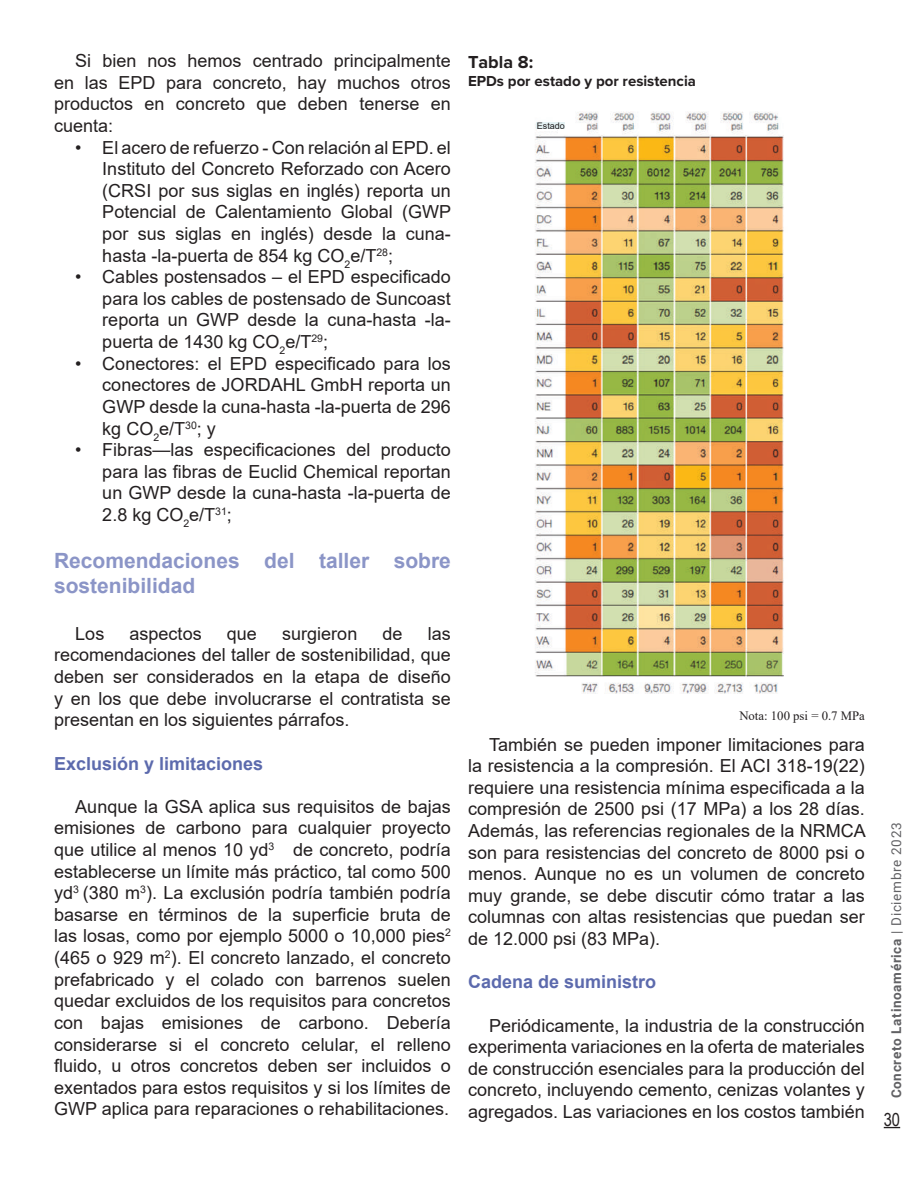
<style>
.page{position:relative;width:919px;height:1187px;background:#fff}
.page>*{position:absolute;margin:0;border:0;box-sizing:border-box;transform-origin:0 0}
.t1{font:700 21px/25.2px "Arial";color:#8b95c7}
.t2{font:18px/21.6px "Arial";color:#231f20;text-align:justify}
.t3{font:700 18px "Arial";color:#5c6aad}
.t4{font:700 18px "Proxima Nova";color:#231f20}
.t5{font:18px "Arial Narrow";color:#231f20}
.t6{font:700 15px "Proxima Nova";color:#231f20}
.t7{font:700 13.5px "Roboto";letter-spacing:.05em;color:#616164}
.t8{font:12.75px "Times New Roman";color:#231f20}
.t9{font:9px "Arial";color:#231f20}
.s1{font-weight:400}
</style>
<div class="page">
<svg style="left:883px;top:1126px;width:17px;height:2px"></svg>
<img style="left:535px;top:111px;width:249px;height:582px">
<div style="left:537px;top:123px;width:19px;height:7px;background:#fff"></div>
<div style="left:537px;top:123px;width:28px;height:6px;background:#e6f3f5"></div>
<p class="t2" style="left:54px;top:50px;width:398px;text-indent:21px">Si bien nos hemos centrado principalmente en las EPD para concreto, hay muchos otros productos en concreto que deben tenerse en cuenta:</p>
<p class="t2" style="left:102px;top:136px;width:350px;text-indent:-27px">• El acero de refuerzo - Con relación al EPD. el Instituto del Concreto Reforzado con Acero (CRSI por sus siglas en inglés) reporta un Potencial de Calentamiento Global (GWP por sus siglas en inglés) desde la cuna&shy;hasta -la-puerta de 854 kg CO<sub>2</sub>e/T<sup>28</sup>;</p>
<p class="t2" style="left:102px;top:266px;width:350px;text-indent:-27px">• Cables postensados – el EPD especificado para los cables de postensado de Suncoast reporta un GWP desde la cuna-hasta -la&shy;puerta de 1430 kg CO<sub>2</sub>e/T<sup>29</sup>;</p>
<p class="t2" style="left:102px;top:352px;width:350px;text-indent:-27px">• Conectores: el EPD especificado para los conectores de JORDAHL GmbH reporta un GWP desde la cuna-hasta -la-puerta de 296 kg CO<sub>2</sub>e/T<sup>30</sup>; y</p>
<p class="t2" style="left:102px;top:439px;width:350px;text-indent:-27px">• Fibras—las especificaciones del producto para las fibras de Euclid Chemical reportan un GWP desde la cuna-hasta -la-puerta de 2.8 kg CO<sub>2</sub>e/T<sup>31</sup>;</p>
<p class="t1" style="left:54px;top:548px;width:398px">Recomendaciones del taller sobre sostenibilidad</p>
<p class="t2" style="left:75px;top:622px;width:31px">Los</p>
<p class="t2" style="left:130px;top:622px;width:74px">aspectos</p>
<p class="t2" style="left:227px;top:622px;width:32px">que</p>
<p class="t2" style="left:282px;top:622px;width:77px">surgieron</p>
<p class="t2" style="left:382px;top:622px;width:22px">de</p>
<p class="t2" style="left:54px;top:622px;width:398px;text-indent:374px">las recomendaciones del taller de sostenibilidad, que deben ser considerados en la etapa de diseño y en los que debe involucrarse el contratista se presentan en los siguientes párrafos.</p>
<p class="t3" style="left:54px;top:750px;width:211px">Exclusión y limitaciones</p>
<p class="t2" style="left:54px;top:795px;width:398px;text-indent:21px">Aunque la GSA aplica sus requisitos de bajas emisiones de carbono para cualquier proyecto que utilice al menos 10 yd<sup>3</sup> de concreto, podría establecerse un límite más práctico, tal como 500 yd<sup>3</sup> (380 m<sup>3</sup>). La exclusión podría también podría basarse en términos de la superficie bruta de las losas, como por ejemplo 5000 o 10,000 pies<sup>2 </sup>(465 o 929 m<sup>2</sup>). El concreto lanzado, el concreto prefabricado y el colado con barrenos suelen quedar excluidos de los requisitos para concretos con bajas emisiones de carbono. Debería considerarse si el concreto celular, el relleno fluido, u otros concretos deben ser incluidos o exentados para estos requisitos y si los límites de GWP aplica para reparaciones o rehabilitaciones.</p>
<p class="t4" style="left:468px;top:49px;width:67px">Tabla 8:</p>
<p class="t6" style="left:468px;top:70px;width:229px">EPDs por estado y por resistencia</p>
<p class="t9" style="left:537px;top:120px;width:30px">Estado</p>
<p class="t8" style="left:739px;top:707px;width:127px">Nota: 100 psi = 0.7 MPa</p>
<p class="t2" style="left:468px;top:733px;width:399px;text-indent:21px">También se pueden imponer limitaciones para la resistencia a la compresión. El ACI 318-19(22) requiere una resistencia mínima especificada a la compresión de 2500 psi (17 MPa) a los 28 días.<br>Además, las referencias regionales de la NRMCA son para resistencias del concreto de 8000 psi o menos. Aunque no es un volumen de concreto muy grande, se debe discutir cómo tratar a las columnas con altas resistencias que puedan ser de 12.000 psi (83 MPa).</p>
<p class="t3" style="left:468px;top:969px;width:190px">Cadena de suministro</p>
<p class="t2" style="left:468px;top:1014px;width:398px;text-indent:21px">Periódicamente, la industria de la construcción experimenta variaciones en la oferta de materiales de construcción esenciales para la producción del concreto, incluyendo cemento, cenizas volantes y agregados. Las variaciones en los costos también</p>
<p class="t7" style="left:886px;top:1098px;width:277px;rotate:-90deg">Concreto Latinoamérica <span class="s1">| Diciembre 2023</span></p>
<p class="t5" style="left:883px;top:1105px;width:18px">30</p>
</div>
